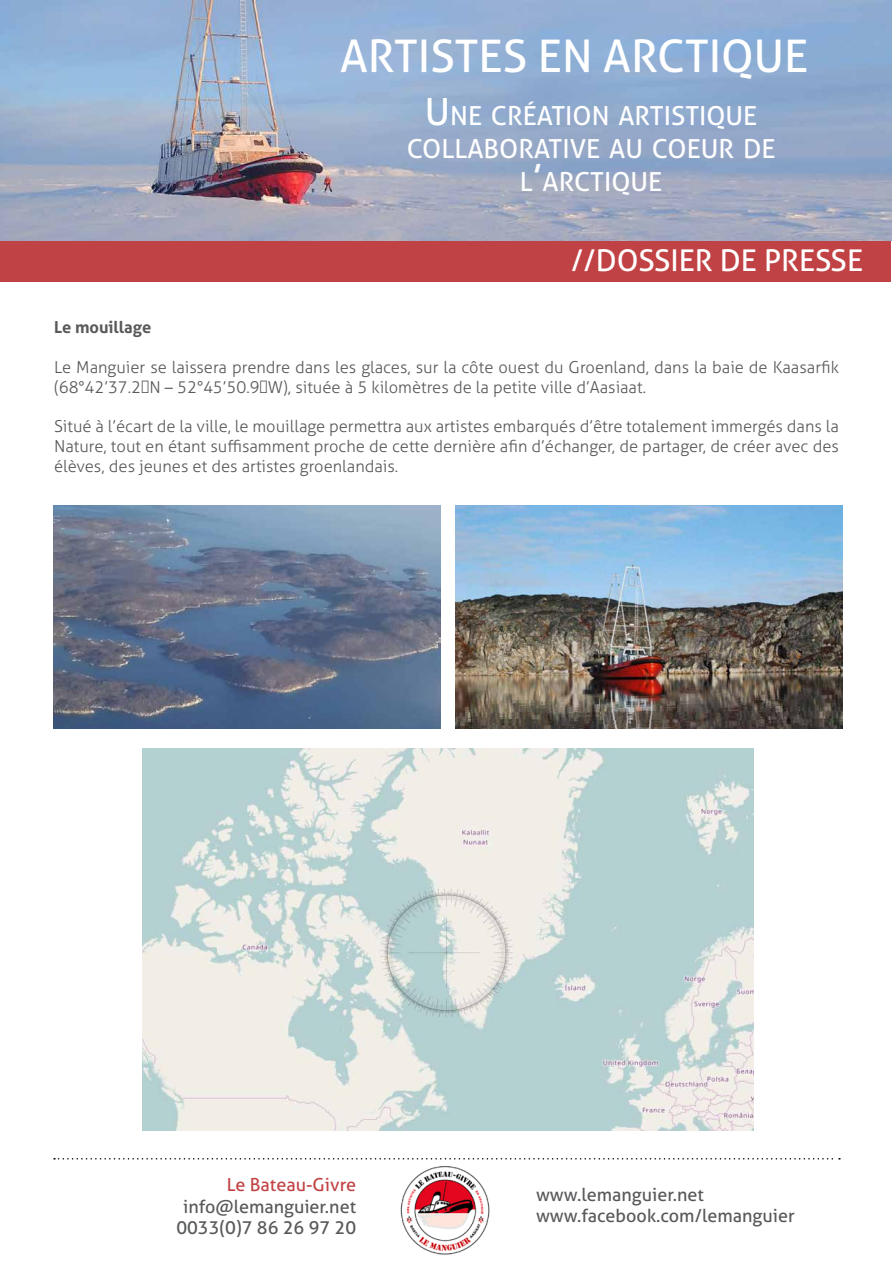
<style>
.page{position:relative;width:893px;height:1263px;background:#fff}
.page>*{position:absolute;margin:0;border:0;box-sizing:border-box;transform-origin:0 0}
.t1{font:45px "Aller";color:#fff}
.t2{font:30px "Aller";color:#fff}
.t3{font:26.25px/33px "Aller";color:#fff;text-align:center}
.t4{font:18px/21.6px "Aller";color:#58595b;text-align:center}
.t5{font:18px "Aller";color:#c14244}
.t6{font:300 16.5px/19.8px "Aller";color:#58595b}
.t7{font:700 16.5px "Aller";color:#58595b}
.s1{font-size:37.5px}
</style>
<div class="page">
<img style="left:53px;top:506px;width:387px;height:223px">
<img style="left:455px;top:506px;width:387px;height:222px">
<img style="left:142px;top:749px;width:612px;height:381px">
<div style="left:1px;top:240px;width:890px;height:41px;background:#c14244"></div>
<img style="left:0;top:1px;width:892px;height:240px">
<svg style="left:54px;top:1158px;width:786px;height:1px"></svg>
<img style="left:400px;top:1166px;width:90px;height:89px">
<h1 class="t1" style="left:340px;top:29px;width:470px">Artistes en Arctique</h1>
<h3 class="t3" style="left:407px;top:99px;width:370px"><span class="s1">U</span>NE CRÉATION ARTISTIQU E<br>COLLABORATIVE AU COEU R DE<br>L<span class="s1">’</span>ARCTIQU E</h3>
<h2 class="t2" style="left:571px;top:242px;width:293px">//dossier de presse</h2>
<p class="t7" style="left:54px;top:317px;width:99px">Le mouillage</p>
<p class="t6" style="left:54px;top:357px;width:786px">Le Manguier se laissera prendre dans les glaces, sur la côte ouest du Groenland, dans la baie de Kaasarfik (68°42’37.2″N – 52°45’50.9″W), située à 5 kilomètres de la petite ville d’Aasiaat.</p>
<p class="t6" style="left:54px;top:416px;width:786px;text-align:justify">Situé à l’écart de la ville, le mouillage permettra aux artistes embarqués d’être totalement immergés dans la Nature, tout en étant suffisamment proche de cette dernière afin d’échanger, de partager, de créer avec des élèves, des jeunes et des artistes groenlandais.</p>
<p class="t5" style="left:227px;top:1174px;width:131px">Le Bateau-Givre</p>
<p class="t4" style="left:176px;top:1195px;width:181px">info@lemanguier.net<br>0033(0)7 86 26 97 20</p>
<p class="t4" style="left:536px;top:1183px;width:260px;text-align:left">www.lemanguier.net www.facebook.com/lemanguier</p>
</div>
